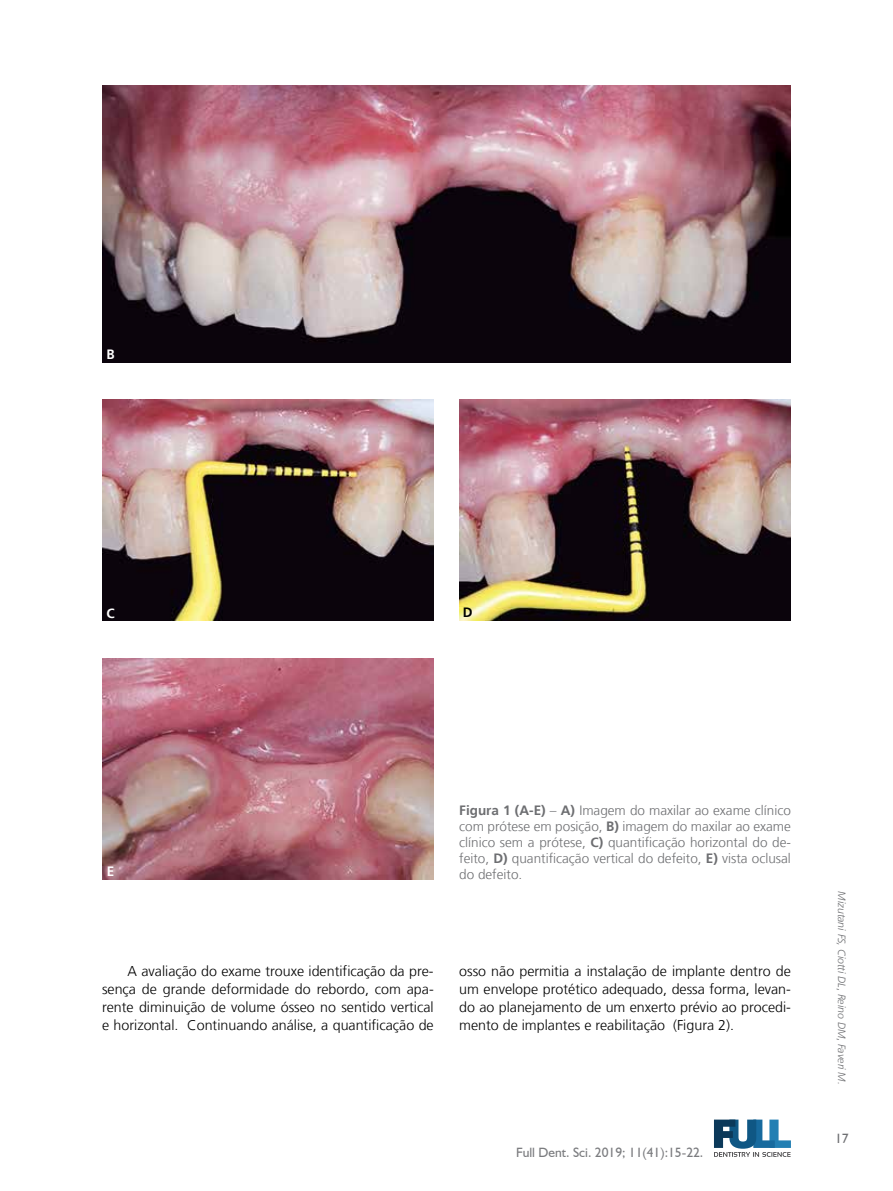
<style>
.page{position:relative;width:893px;height:1191px;background:#fff}
.page>*{position:absolute;margin:0;border:0;box-sizing:border-box;transform-origin:0 0}
.t1{font:300 14.25px/18px "Frutiger LT";color:#000;text-align:justify}
.t2{font:300 13.5px/16.2px "Frutiger LT";color:#6d6e71;text-align:justify}
.t3{font:13.5px "Humanist 521 BT";color:#7b7c7f}
.t4{font:700 13.5px "Frutiger LT";color:#fff}
.t5{font:13.5px "Humanist 521 BT";color:#6d6e71}
.t6{font:700 13.5px "Frutiger LT";color:#000}
.t7{font:italic 300 10.5px "Frutiger LT";color:#6d6e71}
.s1{font-weight:700}
.s2{font-style:normal}
</style>
<div class="page">
<svg style="left:714px;top:1119px;width:77px;height:37px"></svg>
<img style="left:102px;top:85px;width:689px;height:277px">
<img style="left:102px;top:400px;width:332px;height:221px">
<img style="left:459px;top:400px;width:332px;height:221px">
<img style="left:102px;top:658px;width:332px;height:221px">
<p class="t4" style="left:106px;top:346px;width:10px">B</p>
<p class="t4" style="left:106px;top:605px;width:10px">C</p>
<p class="t6" style="left:463px;top:605px;width:11px">D</p>
<p class="t4" style="left:107px;top:863px;width:9px">E</p>
<p class="t2" style="left:459px;top:802px;width:333px"><span class="s1">Figura 1 (A-E)</span> – <span class="s1">A)</span> Imagem do maxilar ao exame clínico com prótese em posição, <span class="s1">B)</span> imagem do maxilar ao exame clínico sem a prótese, <span class="s1">C)</span> quantificação horizontal do de&shy;feito, <span class="s1">D)</span> quantificação vertical do defeito, <span class="s1">E)</span> vista oclusal do defeito.</p>
<p class="t1" style="left:102px;top:962px;width:333px;text-indent:26px">A avaliação do exame trouxe identificação da pre&shy;sença de grande deformidade do rebordo, com apa&shy;rente diminuição de volume ósseo no sentido vertical e horizontal. Continuando análise, a quantificação de</p>
<p class="t1" style="left:459px;top:962px;width:333px">osso não permitia a instalação de implante dentro de um envelope protético adequado, dessa forma, levan&shy;do ao planejamento de um enxerto prévio ao procedi&shy;mento de implantes e reabilitação (Figura 2).</p>
<p class="t3" style="left:516px;top:1144px;width:189px">Full Dent. Sci. 2019; 11(41):15-22.</p>
<p class="t7" style="left:848px;top:891px;width:195px;rotate:90deg">Mizutani FS, Ciotti DL<span class="s2">,</span> Reino DM<span class="s2">,</span> Faveri M.</p>
<p class="t5" style="left:835px;top:1130px;width:15px">17</p>
</div>
